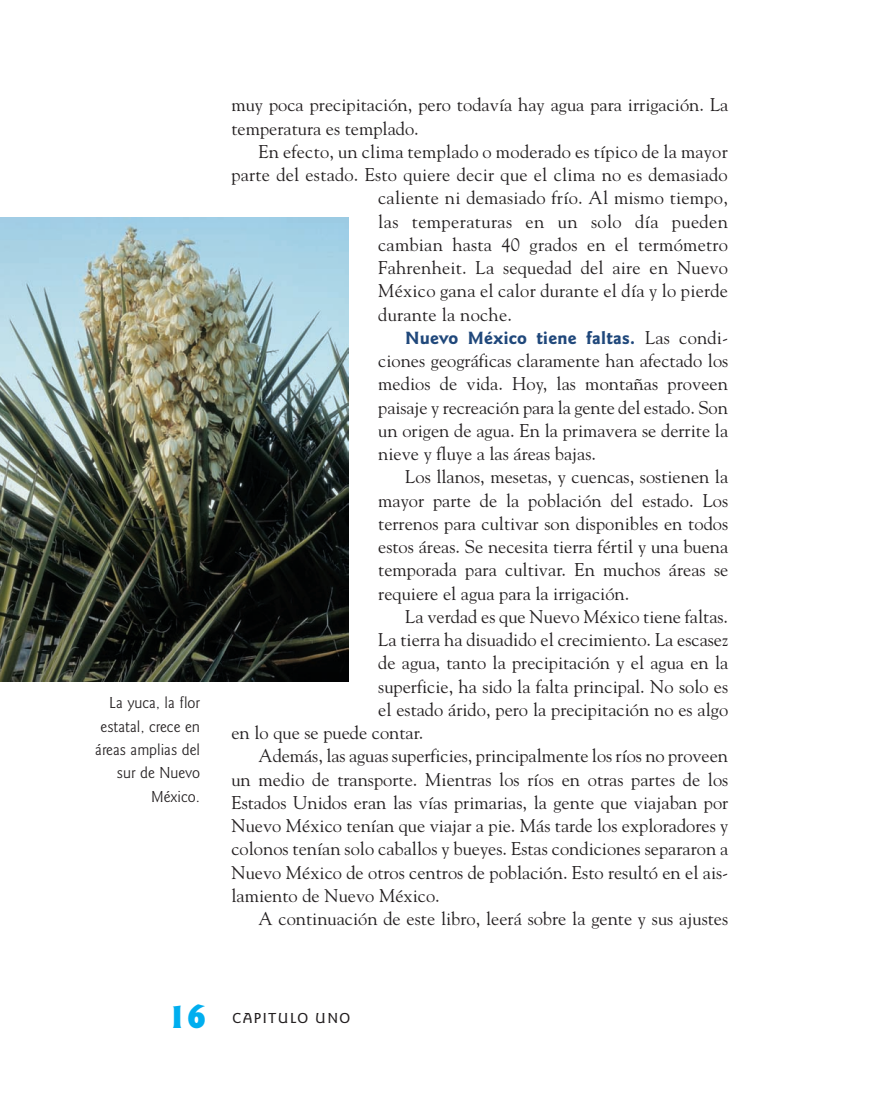
<style>
.page{position:relative;width:892px;height:1117px;background:#fff}
.page>*{position:absolute;margin:0;border:0;box-sizing:border-box;transform-origin:0 0}
.t1{font:900 36px "Goudy Sans";color:#00aeef}
.t2{font:18.3px/23.2px "Goudy";color:#231f20;text-align:justify}
.t3{font:18.3px "Goudy";letter-spacing:.02em;color:#231f20}
.t4{font:700 18.3px "Goudy Sans";letter-spacing:.01em;color:#20487b}
.t5{font:16.5px/23.2px "Goudy Sans";color:#231f20;text-align:right}
.t6{font:500 15px "Goudy Sans";letter-spacing:.095em;color:#231f20}
.s1{font-family:"Goudy";font-weight:400;color:#231f20}
</style>
<div class="page">
<img style="left:0;top:217px;width:349px;height:465px">
<p class="t5" style="left:95px;top:692px;width:106px">La yuca, la flor estatal, crece en áreas amplias del sur de Nuevo<br>México.</p>
<p class="t2" style="left:231px;top:95px;width:498px">muy poca precipitación, pero todavía hay agua para irrigación. La temperatura es templado.</p>
<p class="t2" style="left:258px;top:141px;width:471px">En efecto, un clima templado o moderado es típico de la mayor</p>
<p class="t2" style="left:231px;top:164px;width:498px">parte del estado. Esto quiere decir que el clima no es demasiado</p>
<p class="t2" style="left:378px;top:188px;width:351px">caliente ni demasiado frío. Al mismo tiempo,</p>
<p class="t3" style="left:378px;top:214px;width:351px">las temperaturas en un solo día pueden</p>
<p class="t2" style="left:378px;top:234px;width:351px">cambian hasta 40 grados en el termómetro</p>
<p class="t2" style="left:378px;top:257px;width:351px">Fahrenheit. La sequedad del aire en Nuevo</p>
<p class="t2" style="left:378px;top:281px;width:351px">México gana el calor durante el día y lo pierde</p>
<p class="t2" style="left:378px;top:304px;width:135px">durante la noche.</p>
<p class="t4" style="left:405px;top:331px;width:324px">Nuevo México tiene faltas. <span class="s1">Las condi-</span></p>
<p class="t2" style="left:378px;top:350px;width:351px">ciones geográficas claramente han afectado los medios de vida. Hoy, las montañas proveen paisaje y recreación para la gente del estado. Son un origen de agua. En la primavera se derrite la nieve y fluye a las áreas bajas.</p>
<p class="t2" style="left:378px;top:467px;width:351px;text-indent:27px">Los llanos, mesetas, y cuencas, sostienen la mayor parte de la población del estado. Los terrenos para cultivar son disponibles en todos estos áreas. Se necesita tierra fértil y una buena temporada para cultivar. En muchos áreas se requiere el agua para la irrigación.</p>
<p class="t2" style="left:405px;top:606px;width:324px">La verdad es que Nuevo México tiene faltas.</p>
<p class="t2" style="left:378px;top:629px;width:351px">La tierra ha disuadido el crecimiento. La escasez</p>
<p class="t2" style="left:378px;top:653px;width:351px">de agua, tanto la precipitación y el agua en la</p>
<p class="t2" style="left:378px;top:676px;width:351px">superficie, ha sido la falta principal. No solo es</p>
<p class="t2" style="left:378px;top:699px;width:351px">el estado árido, pero la precipitación no es algo</p>
<p class="t2" style="left:231px;top:722px;width:193px">en lo que se puede contar.</p>
<p class="t2" style="left:258px;top:745px;width:471px">Además, las aguas superficies, principalmente los ríos no proveen</p>
<p class="t2" style="left:231px;top:769px;width:498px">un medio de transporte. Mientras los ríos en otras partes de los</p>
<p class="t2" style="left:231px;top:792px;width:498px">Estados Unidos eran las vías primarias, la gente que viajaban por</p>
<p class="t2" style="left:231px;top:815px;width:498px">Nuevo México tenían que viajar a pie. Más tarde los exploradores y</p>
<p class="t2" style="left:231px;top:838px;width:498px">colonos tenían solo caballos y bueyes. Estas condiciones separaron a</p>
<p class="t2" style="left:231px;top:862px;width:498px">Nuevo México de otros centros de población. Esto resultó en el ais-</p>
<p class="t2" style="left:231px;top:885px;width:210px">lamiento de Nuevo México.</p>
<p class="t2" style="left:258px;top:908px;width:471px">A continuación de este libro, leerá sobre la gente y sus ajustes</p>
<h1 class="t1" style="left:167px;top:1002px;width:40px">16</h1>
<p class="t6" style="left:233px;top:1011px;width:119px">CAPITULO UNO</p>
</div>
